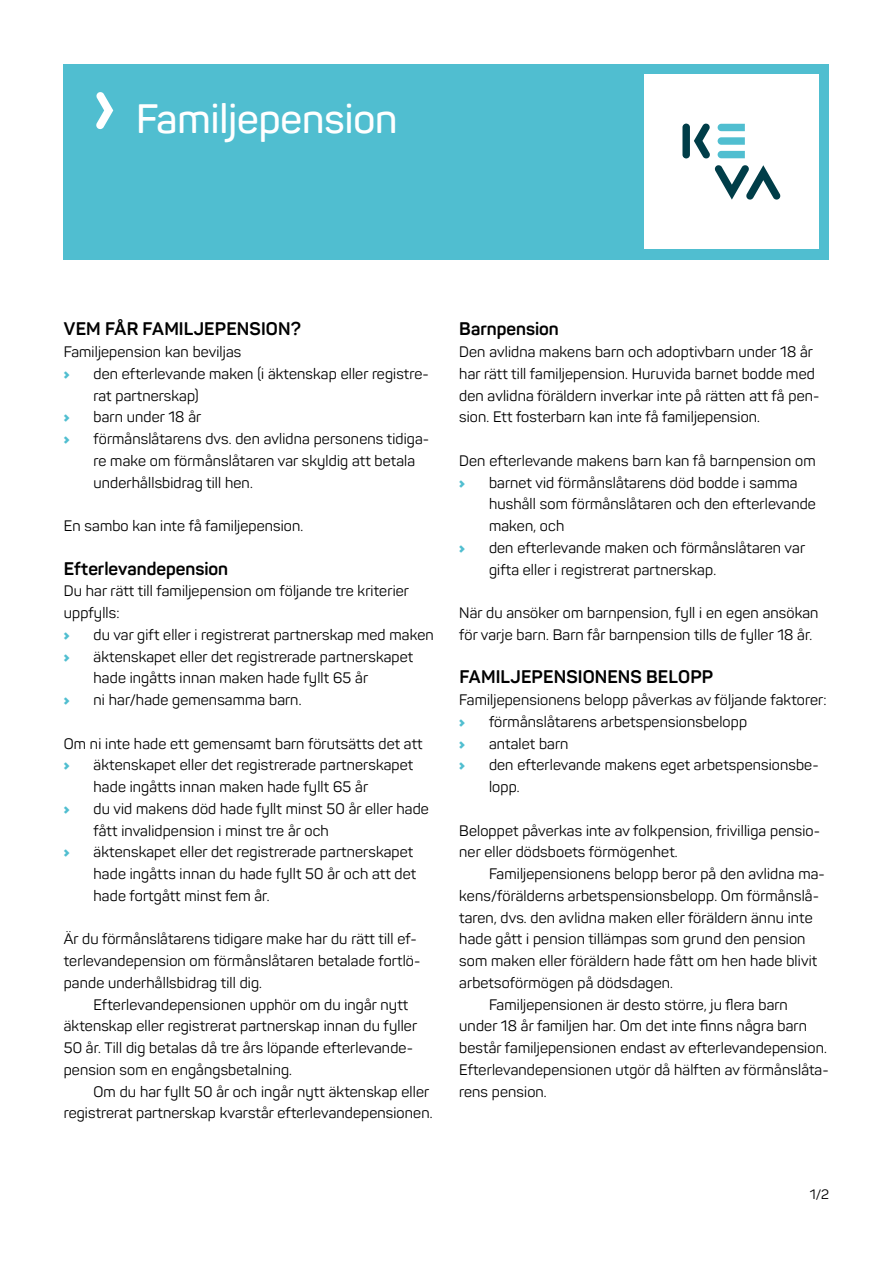
<style>
.page{position:relative;width:893px;height:1263px;background:#fff}
.page>*{position:absolute;margin:0;border:0;box-sizing:border-box;transform-origin:0 0}
.t1{font:600 40.5px "Panton";color:#fff}
.t2{font:700 18px "Panton";letter-spacing:.005em;color:#000}
.Leipäteksti_sis{font:15px/21.8px "Panton";letter-spacing:.01em;color:#000}
.Leipäteksti{font:15px/21.8px "Panton";letter-spacing:.01em;color:#000}
.t3{font:800 15px "Panton";color:#50bed0}
.t4{font:13.5px "Panton";color:#000}
</style>
<div class="page">
<div style="left:64px;top:64px;width:765px;height:195px;background:#50bed0"></div>
<svg style="left:96px;top:92px;width:17px;height:38px"></svg>
<div style="left:644px;top:74px;width:175px;height:175px;background:#fff"></div>
<svg style="left:682px;top:123px;width:99px;height:77px"></svg>
<h1 class="t1" style="left:136px;top:93px;width:263px">Familjepension</h1>
<h2 class="t2" style="left:64px;top:318px;width:239px">VEM FÅR FAMILJEPENSION?</h2>
<p class="Leipäteksti" style="left:64px;top:341px;width:179px">Familjepension kan beviljas</p>
<p class="t3" style="left:64px;top:364px;width:7px">›</p>
<p class="Leipäteksti_sis" style="left:94px;top:363px;width:337px">den efterlevande maken (i äktenskap eller registre&shy;rat partnerskap)</p>
<p class="t3" style="left:64px;top:407px;width:7px">›</p>
<p class="Leipäteksti_sis" style="left:94px;top:406px;width:109px">barn under 18 år</p>
<p class="t3" style="left:64px;top:429px;width:7px">›</p>
<p class="Leipäteksti_sis" style="left:94px;top:428px;width:337px">förmånslåtarens dvs. den avlidna personens tidiga&shy;re make om förmånslåtaren var skyldig att betala underhållsbidrag till hen.</p>
<p class="Leipäteksti" style="left:64px;top:515px;width:241px">En sambo kan inte få familjepension.</p>
<h3 class="t2" style="left:64px;top:557px;width:166px">Efterlevandepension</h3>
<p class="Leipäteksti" style="left:64px;top:580px;width:347px">Du har rätt till familjepension om följande tre kriterier uppfylls:</p>
<p class="t3" style="left:64px;top:625px;width:7px">›</p>
<p class="Leipäteksti_sis" style="left:94px;top:624px;width:342px">du var gift eller i registrerat partnerskap med maken</p>
<p class="t3" style="left:64px;top:646px;width:7px">›</p>
<p class="Leipäteksti_sis" style="left:94px;top:645px;width:321px">äktenskapet eller det registrerade partnerskapet hade ingåtts innan maken hade fyllt 65 år</p>
<p class="t3" style="left:64px;top:690px;width:7px">›</p>
<p class="Leipäteksti_sis" style="left:94px;top:689px;width:209px">ni har/hade gemensamma barn.</p>
<p class="Leipäteksti" style="left:64px;top:732px;width:360px">Om ni inte hade ett gemensamt barn förutsätts det att</p>
<p class="t3" style="left:64px;top:755px;width:7px">›</p>
<p class="Leipäteksti_sis" style="left:94px;top:754px;width:321px">äktenskapet eller det registrerade partnerskapet hade ingåtts innan maken hade fyllt 65 år</p>
<p class="t3" style="left:64px;top:799px;width:7px">›</p>
<p class="Leipäteksti_sis" style="left:94px;top:798px;width:337px">du vid makens död hade fyllt minst 50 år eller hade fått invalidpension i minst tre år och</p>
<p class="t3" style="left:64px;top:842px;width:7px">›</p>
<p class="Leipäteksti_sis" style="left:94px;top:841px;width:324px">äktenskapet eller det registrerade partnerskapet hade ingåtts innan du hade fyllt 50 år och att det hade fortgått minst fem år.</p>
<p class="Leipäteksti" style="left:64px;top:928px;width:358px">Är du förmånslåtarens tidigare make har du rätt till ef&shy;terlevandepension om förmånslåtaren betalade fortlö&shy;pande underhållsbidrag till dig.</p>
<p class="Leipäteksti_sis" style="left:64px;top:993px;width:355px;text-indent:30px">Efterlevandepensionen upphör om du ingår nytt äktenskap eller registrerat partnerskap innan du fyller 50 år. Till dig betalas då tre års löpande efterlevande&shy;pension som en engångsbetalning.</p>
<p class="Leipäteksti_sis" style="left:64px;top:1080px;width:370px;text-align:right">Om du har fyllt 50 år och ingår nytt äktenskap eller registrerat partnerskap kvarstår efterlevandepensionen.</p>
<h3 class="t2" style="left:459px;top:318px;width:101px">Barnpension</h3>
<p class="Leipäteksti" style="left:459px;top:341px;width:362px">Den avlidna makens barn och adoptivbarn under 18 år har rätt till familjepension. Huruvida barnet bodde med den avlidna föräldern inverkar inte på rätten att få pen&shy;sion. Ett fosterbarn kan inte få familjepension.</p>
<p class="Leipäteksti" style="left:459px;top:450px;width:358px">Den efterlevande makens barn kan få barnpension om</p>
<p class="t3" style="left:459px;top:472px;width:7px">›</p>
<p class="Leipäteksti_sis" style="left:489px;top:471px;width:328px">barnet vid förmånslåtarens död bodde i samma hushåll som förmånslåtaren och den efterlevande maken, och</p>
<p class="t3" style="left:459px;top:538px;width:7px">›</p>
<p class="Leipäteksti_sis" style="left:489px;top:537px;width:318px">den efterlevande maken och förmånslåtaren var gifta eller i registrerat partnerskap.</p>
<p class="Leipäteksti" style="left:459px;top:602px;width:361px">När du ansöker om barnpension, fyll i en egen ansökan för varje barn. Barn får barnpension tills de fyller 18 år.</p>
<h2 class="t2" style="left:459px;top:666px;width:255px">FAMILJEPENSIONENS BELOPP</h2>
<p class="Leipäteksti" style="left:459px;top:689px;width:369px">Familjepensionens belopp påverkas av följande faktorer:</p>
<p class="t3" style="left:459px;top:712px;width:7px">›</p>
<p class="Leipäteksti_sis" style="left:489px;top:711px;width:260px">förmånslåtarens arbetspensionsbelopp</p>
<p class="t3" style="left:459px;top:733px;width:7px">›</p>
<p class="Leipäteksti_sis" style="left:489px;top:732px;width:81px">antalet barn</p>
<p class="t3" style="left:459px;top:755px;width:7px">›</p>
<p class="Leipäteksti_sis" style="left:489px;top:754px;width:331px">den efterlevande makens eget arbetspensionsbe&shy;lopp.</p>
<p class="Leipäteksti" style="left:459px;top:819px;width:362px">Beloppet påverkas inte av folkpension, frivilliga pensio&shy;ner eller dödsboets förmögenhet.</p>
<p class="Leipäteksti_sis" style="left:459px;top:863px;width:367px;text-indent:30px">Familjepensionens belopp beror på den avlidna ma&shy;kens/förälderns arbetspensionsbelopp. Om förmånslå&shy;taren, dvs. den avlidna maken eller föräldern ännu inte hade gått i pension tillämpas som grund den pension som maken eller föräldern hade fått om hen hade blivit arbetsoförmögen på dödsdagen.</p>
<p class="Leipäteksti_sis" style="left:459px;top:993px;width:371px;text-indent:30px">Familjepensionen är desto större, ju flera barn under 18 år familjen har. Om det inte finns några barn består familjepensionen endast av efterlevandepension.<br>Efterlevandepensionen utgör då hälften av förmånslåta&shy;rens pension.</p>
<p class="t4" style="left:810px;top:1186px;width:21px">1/2</p>
</div>
